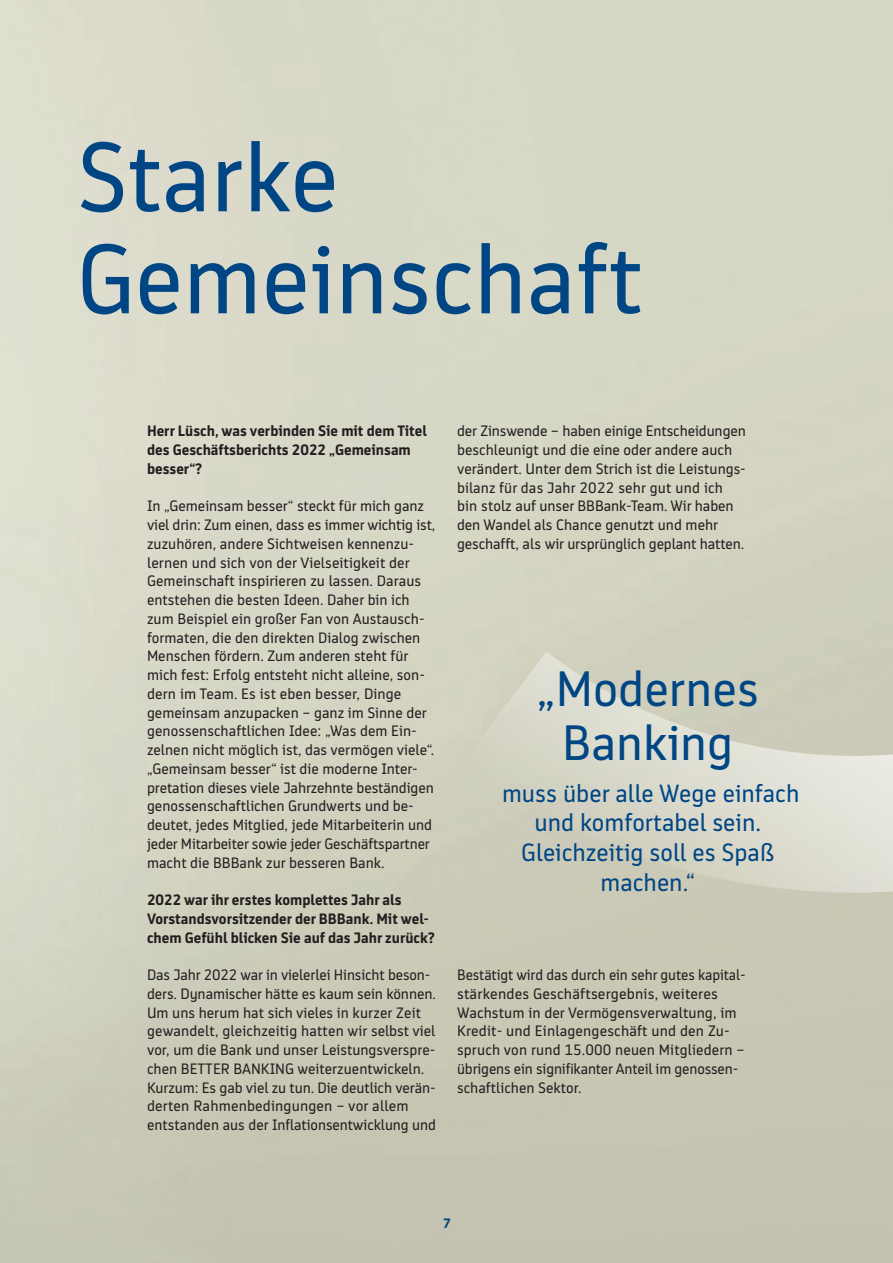
<style>
.page{position:relative;width:893px;height:1263px;background:#fff}
.page>*{position:absolute;margin:0;border:0;box-sizing:border-box;transform-origin:0 0}
.t1{font:97.5px/102px "BB Bank Type";color:#004684}
.Zitat_groß{font:49.5px/54px "BB Bank Type";color:#004684;text-align:center}
.Zitate_klein{font:24.75px/29.7px "BB Bank Type";color:#004684;text-align:center}
.Copy{font:15px/18.8px "BB Bank Type";color:#231f20}
.Copy-2{font:700 15px/18.8px "BB Bank Type";color:#231f20}
.t2{font:700 13.5px "BB Bank Type";color:#004684}
</style>
<div class="page">
<svg style="left:463px;top:556px;width:430px;height:420px;background:#d1d1c0"></svg>
<h2 class="t1" style="left:77px;top:126px;width:568px">Starke<br>Gemeinschaft</h2>
<p class="Copy-2" style="left:147px;top:422px;width:281px">Herr Lüsch, was verbinden Sie mit dem Titel des Geschäftsberichts 2022 „Gemeinsam besser“?</p>
<p class="Copy" style="left:147px;top:497px;width:290px">In „Gemeinsam besser“ steckt für mich ganz viel drin: Zum einen, dass es immer wichtig ist, zuzuhören, andere Sichtweisen kennenzu&shy;lernen und sich von der Vielseitigkeit der Gemeinschaft inspirieren zu lassen. Daraus entstehen die besten Ideen. Daher bin ich zum Beispiel ein großer Fan von Austausch&shy;formaten, die den direkten Dialog zwischen Menschen fördern. Zum anderen steht für mich fest: Erfolg entsteht nicht alleine, son&shy;dern im Team. Es ist eben besser, Dinge gemeinsam anzupacken – ganz im Sinne der genossenschaftlichen Idee: „Was dem Ein&shy;zelnen nicht möglich ist, das vermögen viele“. „Gemeinsam besser“ ist die moderne Inter&shy;pretation dieses viele Jahrzehnte beständigen genossenschaftlichen Grundwerts und be&shy;deutet, jedes Mitglied, jede Mitarbeiterin und jeder Mitarbeiter sowie jeder Geschäftspartner macht die BBBank zur besseren Bank.</p>
<p class="Copy-2" style="left:147px;top:890px;width:289px">2022 war ihr erstes komplettes Jahr als<br>Vorstandsvorsitzender der BBBank. Mit wel&shy;chem Gefühl blicken Sie auf das Jahr zurück?</p>
<p class="Copy" style="left:147px;top:965px;width:290px">Das Jahr 2022 war in vielerlei Hinsicht beson&shy;ders. Dynamischer hätte es kaum sein können.<br>Um uns herum hat sich vieles in kurzer Zeit gewandelt, gleichzeitig hatten wir selbst viel vor, um die Bank und unser Leistungsverspre&shy;chen BETTER BANKING weiterzuentwickeln.<br>Kurzum: Es gab viel zu tun. Die deutlich verän&shy;derten Rahmenbedingungen – vor allem entstanden aus der Inflationsentwicklung und</p>
<p class="Copy" style="left:457px;top:422px;width:290px">der Zinswende – haben einige Entscheidungen beschleunigt und die eine oder andere auch verändert. Unter dem Strich ist die Leistungs&shy;bilanz für das Jahr 2022 sehr gut und ich bin stolz auf unser BBBank-Team. Wir haben den Wandel als Chance genutzt und mehr geschafft, als wir ursprünglich geplant hatten.</p>
<p class="Zitat_groß" style="left:537px;top:661px;width:224px">„Modernes<br>Banking</p>
<p class="Zitate_klein" style="left:502px;top:778px;width:299px">muss über alle Wege einfach und komfortabel sein.<br>Gleichzeitig soll es Spaß machen.“</p>
<p class="Copy" style="left:457px;top:965px;width:289px">Bestätigt wird das durch ein sehr gutes kapital&shy;stärkendes Geschäftsergebnis, weiteres Wachstum in der Vermögensverwaltung, im Kredit- und Einlagengeschäft und den Zu&shy;spruch von rund 15.000 neuen Mitgliedern – übrigens ein signifikanter Anteil im genossen&shy;schaftlichen Sektor.</p>
<p class="t2" style="left:443px;top:1215px;width:9px">7</p>
</div>
